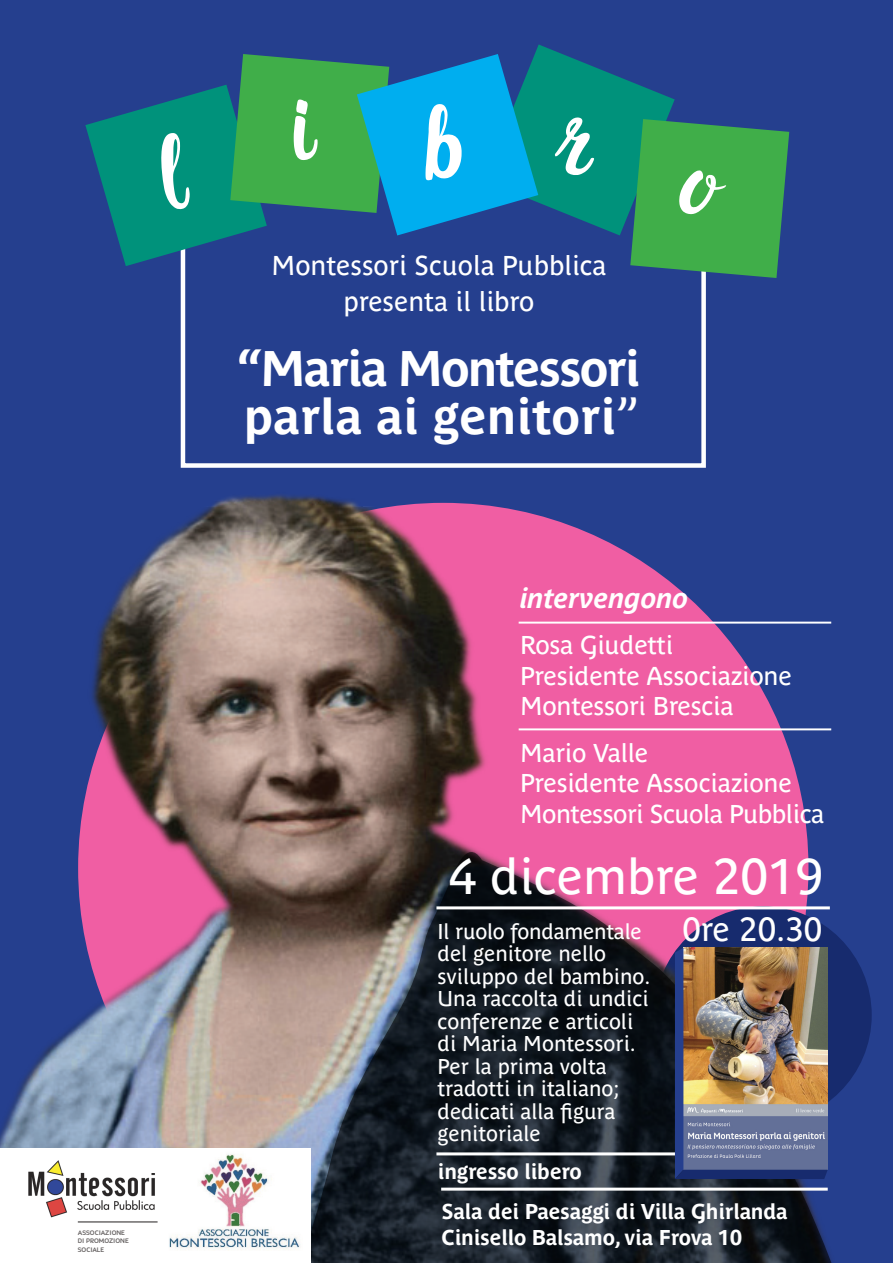
<style>
.page{position:relative;width:893px;height:1263px;background:#253f8e}
.page>*{position:absolute;margin:0;border:0;box-sizing:border-box;transform-origin:0 0}
.t1{font:700 49.5px/48px "Parisine Plus Pro";letter-spacing:-.04em;color:#fff}
.t2{font:49.5px "Parisine Plus Pro";color:#fff}
.t3{font:33px "Parisine Plus Pro";color:#fff}
.t4{font:italic 700 27.9px "Parisine Plus Pro";letter-spacing:-.01em;color:#fff}
.t5{font:27px/36px "Parisine Plus Pro";color:#fff;text-align:center}
.t6{font:25.5px/30.6px "Parisine Plus Pro";letter-spacing:-.01em;color:#fff}
.t7{font:21.3px/22.5px "Parisine Plus Pro";color:#fff}
.t8{font:700 21.3px/25.5px "Parisine Plus Pro";letter-spacing:-.01em;color:#fff}
.t9{font:500 7.2px/8.7px "Quenda";color:#686464}
.s1{font-weight:400}
</style>
<div class="page">
<img style="left:0;top:421px;width:872px;height:727px">
<div style="left:181px;top:150px;width:525px;height:318px;border:4px solid #fff"></div>
<svg style="left:281px;top:850px;width:569px;height:413px;background:#413648"></svg>
<hr style="left:436px;top:906px;width:394px;height:3px;background:#fff">
<hr style="left:441px;top:1187px;width:387px;height:3px;background:#fff">
<hr style="left:436px;top:1152px;width:267px;height:3px;background:#fff">
<hr style="left:519px;top:728px;width:312px;height:2px;background:#fff">
<hr style="left:519px;top:622px;width:312px;height:2px;background:#fff">
<img style="left:675px;top:948px;width:153px;height:231px">
<div style="left:0;top:1148px;width:310px;height:115px;background:#fff"></div>
<img style="left:28px;top:1160px;width:127px;height:58px">
<hr style="left:78px;top:1221px;width:80px;height:1px;background:#231f20">
<div style="left:94px;top:1161px;width:64px;height:11px;background:#fff"></div>
<img style="left:169px;top:1154px;width:131px;height:96px">
<svg style="left:85px;top:44px;width:704px;height:234px"></svg>
<p class="t9" style="left:78px;top:1228px;width:52px">ASSOCIAZIONE<br>DI PROMOZIONE<br>SOCIALE</p>
<p class="t5" style="left:271px;top:245px;width:336px">Montessori Scuola Pubblica presenta il libro</p>
<h1 class="t1" style="left:237px;top:340px;width:404px">“Maria Montessori parla ai genitori<span class="s1">”</span></h1>
<h3 class="t4" style="left:520px;top:577px;width:170px">intervengono</h3>
<p class="t6" style="left:520px;top:627px;width:273px">Rosa Giudetti<br>Presidente Associazione<br>Montessori Brescia</p>
<p class="t6" style="left:520px;top:735px;width:306px">Mario Valle<br>Presidente Associazione<br>Montessori Scuola Pubblica</p>
<h1 class="t2" style="left:449px;top:839px;width:376px">4 dicembre 2019</h1>
<h2 class="t3" style="left:682px;top:905px;width:141px">0re 20.30</h2>
<p class="t7" style="left:437px;top:918px;width:214px">Il ruolo fondamentale del genitore nello sviluppo del bambino.<br>Una raccolta di undici conferenze e articoli di Maria Montessori.<br>Per la prima volta tradotti in italiano; dedicati alla figura genitoriale</p>
<p class="t8" style="left:438px;top:1156px;width:145px">ingresso libero</p>
<p class="t8" style="left:442px;top:1197px;width:348px">Sala dei Paesaggi di Villa Ghirlanda<br>Cinisello Balsamo, via Frova 10</p>
</div>
